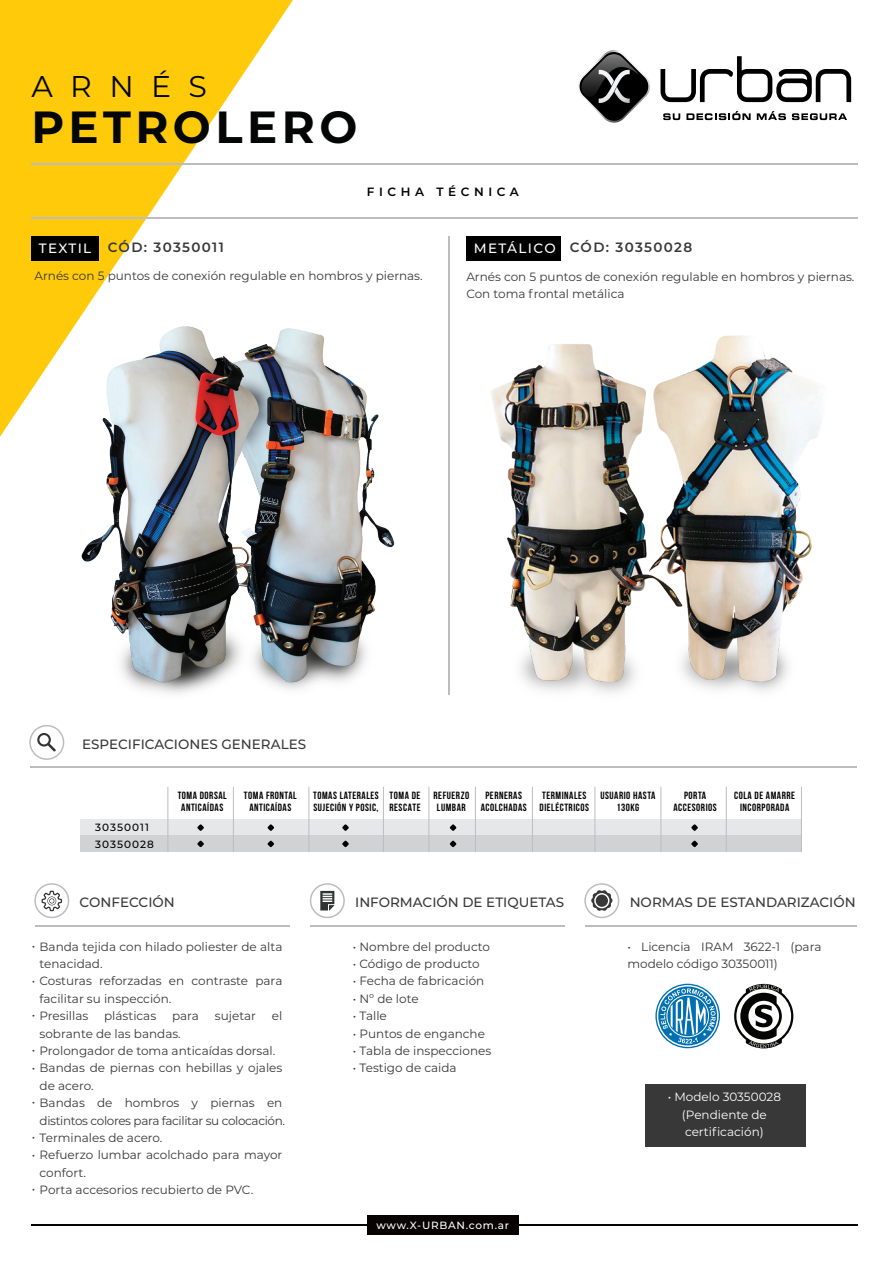
<style>
.page{position:relative;width:893px;height:1263px;background:#fff}
.page>*{position:absolute;margin:0;border:0;box-sizing:border-box;transform-origin:0 0}
.t1{font:700 45px "Montserrat";letter-spacing:.1em;color:#040505}
.t2{font:30px "Montserrat";letter-spacing:.58em;color:#040505}
.t3{font:500 13.5px "Montserrat";color:#383839}
.t4{font:600 13.5px "Montserrat";letter-spacing:.1em;color:#383839}
.t5{font:12px/17.4px "Montserrat";color:#383839}
.t6{font:12px/17.4px "Montserrat";letter-spacing:-.03em;color:#383839;text-align:right}
.t7{font:12px/17.4px "Montserrat";color:#fff;text-align:center}
.t8{font:600 12px "Montserrat";letter-spacing:.38em;color:#000}
.t9{font:700 10.5px/12.6px "Bebas Neue";letter-spacing:.05em;color:#000;text-align:center}
.t10{font:500 10.5px "Montserrat";letter-spacing:.07em;color:#fff}
.t11{font:500 10.5px/16.4px "Montserrat";letter-spacing:.1em;color:#000}
.s1{font-weight:500;color:#fff}
</style>
<div class="page">
<div style="left:646px;top:1084px;width:160px;height:63px;background:#383839"></div>
<svg style="left:0;top:0;width:293px;height:437px;fill:#feca0a"></svg>
<hr style="left:31px;top:1224px;width:827px;height:2px;background:#080302">
<div style="left:367px;top:1216px;width:152px;height:19px;background:#080302"></div>
<div style="left:31px;top:236px;width:68px;height:24px;background:#000"></div>
<hr style="left:448px;top:236px;width:2px;height:459px;background:#bcbdc0">
<hr style="left:30px;top:767px;width:827px;height:1px;background:#bcbdc0">
<div style="left:29px;top:725px;width:35px;height:35px;border:2px solid #bcbdc0;border-radius:50%"></div>
<hr style="left:310px;top:925px;width:255px;height:1px;background:#bcbdc0">
<div style="left:310px;top:883px;width:35px;height:35px;border:2px solid #bcbdc0;border-radius:50%"></div>
<hr style="left:31px;top:163px;width:827px;height:2px;background:#bcbdc0">
<hr style="left:31px;top:217px;width:827px;height:2px;background:#bcbdc0">
<svg style="left:657px;top:985px;width:62px;height:62px"></svg>
<svg style="left:734px;top:984px;width:59px;height:64px"></svg>
<hr style="left:35px;top:925px;width:254px;height:1px;background:#bcbdc0">
<div style="left:34px;top:883px;width:35px;height:35px;border:2px solid #bcbdc0;border-radius:50%"></div>
<hr style="left:585px;top:925px;width:272px;height:1px;background:#bcbdc0">
<div style="left:584px;top:883px;width:35px;height:35px;border:2px solid #bcbdc0;border-radius:50%"></div>
<svg style="left:663px;top:113px;width:17px;height:7px"></svg>
<svg style="left:686px;top:111px;width:65px;height:9px"></svg>
<svg style="left:757px;top:111px;width:29px;height:9px"></svg>
<svg style="left:792px;top:113px;width:55px;height:7px"></svg>
<svg style="left:660px;top:56px;width:191px;height:46px"></svg>
<svg style="left:578px;top:50px;width:72px;height:73px"></svg>
<div style="left:466px;top:236px;width:95px;height:24px;background:#000"></div>
<svg style="left:42px;top:891px;width:20px;height:20px"></svg>
<svg style="left:320px;top:891px;width:14px;height:19px"></svg>
<svg style="left:591px;top:890px;width:22px;height:21px"></svg>
<svg style="left:37px;top:733px;width:19px;height:19px"></svg>
<img style="left:491px;top:335px;width:333px;height:358px">
<div style="left:80px;top:819px;width:722px;height:17px;background:#e6e7e9"></div>
<div style="left:80px;top:836px;width:722px;height:16px;background:#d1d2d4"></div>
<hr style="left:168px;top:787px;width:1px;height:65px;background:#bcbdc0">
<hr style="left:233px;top:787px;width:1px;height:65px;background:#bcbdc0">
<hr style="left:309px;top:787px;width:1px;height:65px;background:#bcbdc0">
<hr style="left:383px;top:787px;width:1px;height:65px;background:#bcbdc0">
<hr style="left:429px;top:787px;width:1px;height:65px;background:#bcbdc0">
<hr style="left:475px;top:787px;width:1px;height:65px;background:#bcbdc0">
<hr style="left:532px;top:787px;width:1px;height:65px;background:#bcbdc0">
<hr style="left:595px;top:787px;width:1px;height:65px;background:#bcbdc0">
<hr style="left:661px;top:787px;width:1px;height:65px;background:#bcbdc0">
<hr style="left:726px;top:787px;width:1px;height:65px;background:#bcbdc0">
<hr style="left:801px;top:787px;width:1px;height:65px;background:#bcbdc0">
<svg style="left:197px;top:824px;width:7px;height:7px"></svg>
<svg style="left:197px;top:840px;width:7px;height:7px"></svg>
<svg style="left:267px;top:824px;width:7px;height:7px"></svg>
<svg style="left:267px;top:840px;width:7px;height:7px"></svg>
<svg style="left:342px;top:824px;width:7px;height:7px"></svg>
<svg style="left:342px;top:840px;width:7px;height:7px"></svg>
<svg style="left:450px;top:824px;width:6px;height:7px"></svg>
<svg style="left:450px;top:840px;width:6px;height:7px"></svg>
<svg style="left:691px;top:824px;width:7px;height:7px"></svg>
<svg style="left:691px;top:840px;width:7px;height:7px"></svg>
<img style="left:82px;top:318px;width:313px;height:376px">
<h2 class="t2" style="left:31px;top:65px;width:177px">ARNÉS</h2>
<h1 class="t1" style="left:31px;top:95px;width:327px">PETROLERO</h1>
<p class="t8" style="left:367px;top:183px;width:153px">FICHA TÉCNICA</p>
<p class="t4" style="left:39px;top:237px;width:186px"><span class="s1">TEXTIL</span> CÓD: 30350011</p>
<p class="t4" style="left:474px;top:237px;width:220px"><span class="s1">METÁLICO</span> CÓD: 30350028</p>
<p class="t5" style="left:35px;top:266px;width:390px">Arnés con 5 puntos de conexión regulable en hombros y piernas.</p>
<p class="t5" style="left:466px;top:267px;width:390px">Arnés con 5 puntos de conexión regulable en hombros y piernas.<br>Con toma frontal metálica</p>
<p class="t3" style="left:82px;top:734px;width:225px">ESPECIFICACIONES GENERALES</p>
<p class="t11" style="left:95px;top:819px;width:60px">30350011<br>30350028</p>
<p class="t9" style="left:178px;top:789px;width:51px">TOMA DORSAL<br>ANTICAÍDAS</p>
<p class="t9" style="left:244px;top:789px;width:54px">TOMA FRONTAL<br>ANTICAÍDAS</p>
<p class="t9" style="left:313px;top:789px;width:67px;text-align:left">TOMAS LATERALES<br>SUJECIÓN Y POSIC,</p>
<p class="t9" style="left:389px;top:789px;width:33px;text-align:left">TOMA DE<br>RESCATE</p>
<p class="t9" style="left:434px;top:789px;width:37px">REFUERZO<br>LUMBAR</p>
<p class="t9" style="left:481px;top:789px;width:48px">PERNERAS<br>ACOLCHADAS</p>
<p class="t9" style="left:540px;top:789px;width:51px;text-align:left">TERMINALES<br>DIELÉCTRICOS</p>
<p class="t9" style="left:600px;top:789px;width:57px">USUARIO HASTA<br>130KG</p>
<p class="t9" style="left:673px;top:789px;width:45px">PORTA<br>ACCESORIOS</p>
<p class="t9" style="left:734px;top:789px;width:62px">COLA DE AMARRE<br>INCORPORADA</p>
<p class="t3" style="left:80px;top:893px;width:97px">CONFECCIÓN</p>
<p class="t5" style="left:40px;top:937px;width:244px;text-indent:-8px">• Banda tejida con hilado poliester de alta tenacidad.</p>
<p class="t5" style="left:40px;top:972px;width:244px;text-indent:-8px">• Costuras reforzadas en contraste para facilitar su inspección.</p>
<p class="t5" style="left:32px;top:1007px;width:58px">• Presillas</p>
<p class="t5" style="left:104px;top:1007px;width:54px">plásticas</p>
<p class="t5" style="left:172px;top:1007px;width:28px">para</p>
<p class="t5" style="left:215px;top:1007px;width:43px">sujetar</p>
<p class="t5" style="left:272px;top:1007px;width:12px">el</p>
<p class="t5" style="left:40px;top:1024px;width:143px">sobrante de las bandas.</p>
<p class="t5" style="left:32px;top:1042px;width:245px">• Prolongador de toma anticaídas dorsal.</p>
<p class="t5" style="left:40px;top:1059px;width:244px;text-indent:-8px">• Bandas de piernas con hebillas y ojales de acero.</p>
<p class="t6" style="left:32px;top:1094px;width:255px">• Bandas de hombros y piernas en distintos colores para facilitar su colocación.</p>
<p class="t5" style="left:32px;top:1129px;width:132px">• Terminales de acero.</p>
<p class="t5" style="left:40px;top:1146px;width:244px;text-indent:-8px">• Refuerzo lumbar acolchado para mayor confort.</p>
<p class="t5" style="left:32px;top:1181px;width:223px">• Porta accesorios recubierto de PVC.</p>
<p class="t3" style="left:355px;top:893px;width:211px">INFORMACIÓN DE ETIQUETAS</p>
<p class="t5" style="left:353px;top:937px;width:139px">• Nombre del producto</p>
<p class="t5" style="left:353px;top:955px;width:128px">• Código de producto</p>
<p class="t5" style="left:353px;top:972px;width:133px">• Fecha de fabricación</p>
<p class="t5" style="left:353px;top:989px;width:67px">• Nº de lote</p>
<p class="t5" style="left:353px;top:1007px;width:36px">• Talle</p>
<p class="t5" style="left:353px;top:1024px;width:134px">• Puntos de enganche</p>
<p class="t5" style="left:353px;top:1042px;width:140px">• Tabla de inspecciones</p>
<p class="t5" style="left:353px;top:1059px;width:105px">• Testigo de caida</p>
<p class="t10" style="left:377px;top:1218px;width:134px">www.X-URBAN.com.ar</p>
<p class="t3" style="left:630px;top:893px;width:228px">NORMAS DE ESTANDARIZACIÓN</p>
<p class="t5" style="left:627px;top:937px;width:196px">• Licencia IRAM 3622-1 (para modelo código 30350011)</p>
<p class="t7" style="left:668px;top:1088px;width:115px">• Modelo 30350028 (Pendiente de certificación)</p>
</div>
